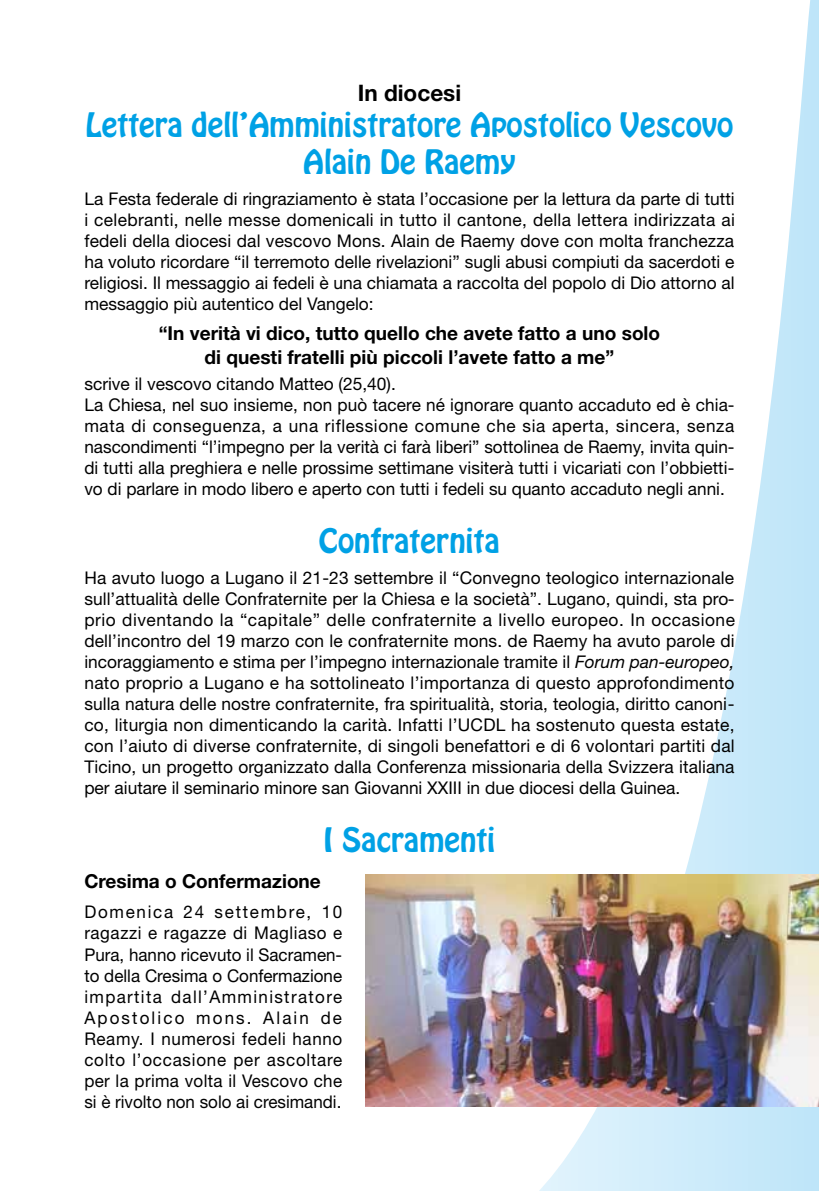
<style>
.page{position:relative;width:819px;height:1191px;background:#fff}
.page>*{position:absolute;margin:0;border:0;box-sizing:border-box;transform-origin:0 0}
.t1{font:29.75px/36.8px "Hobo Std";color:#00a1e5;text-align:center}
.t2{font:700 22.75px "Helvetica Neue LT Std";color:#000}
.t3{font:700 19.25px/24.5px "Helvetica Neue LT Std";color:#000;text-align:center}
.t4{font:17.5px/21px "Helvetica Neue LT Std";color:#000;text-align:justify}
.s1{font-style:italic}
</style>
<div class="page">
<svg style="left:439px;top:0;width:380px;height:1191px"></svg>
<img style="left:365px;top:874px;width:454px;height:232px">
<h2 class="t2" style="left:358px;top:78px;width:105px">In diocesi</h2>
<h1 class="t1" style="left:85px;top:107px;width:649px">Lettera dell’Amministratore Apostolico Vescovo<br>Alain De Raemy</h1>
<p class="t4" style="left:84px;top:188px;width:652px">La Festa federale di ringraziamento è stata l’occasione per la lettura da parte di tutti i celebranti, nelle messe domenicali in tutto il cantone, della lettera indirizzata ai fedeli della diocesi dal vescovo Mons. Alain de Raemy dove con molta franchezza ha voluto ricordare “il terremoto delle rivelazioni” sugli abusi compiuti da sacerdoti e religiosi. Il messaggio ai fedeli è una chiamata a raccolta del popolo di Dio attorno al messaggio più autentico del Vangelo:</p>
<p class="t3" style="left:159px;top:320px;width:503px">“In verità vi dico, tutto quello che avete fatto a uno solo di questi fratelli più piccoli l’avete fatto a me”</p>
<p class="t4" style="left:84px;top:373px;width:651px;text-align:left">scrive il vescovo citando Matteo (25,40).<br>La Chiesa, nel suo insieme, non può tacere né ignorare quanto accaduto ed è chia&shy;mata di conseguenza, a una riflessione comune che sia aperta, sincera, senza nascondimenti “l’impegno per la verità ci farà liberi” sottolinea de Raemy, invita quin&shy;di tutti alla preghiera e nelle prossime settimane visiterà tutti i vicariati con l’obbietti&shy;vo di parlare in modo libero e aperto con tutti i fedeli su quanto accaduto negli anni.</p>
<h1 class="t1" style="left:319px;top:523px;width:183px">Confraternita</h1>
<p class="t4" style="left:84px;top:567px;width:652px">Ha avuto luogo a Lugano il 21-23 settembre il “Convegno teologico internazionale sull’attualità delle Confraternite per la Chiesa e la società”. Lugano, quindi, sta pro&shy;prio diventando la “capitale” delle confraternite a livello europeo. In occasione dell’incontro del 19 marzo con le confraternite mons. de Raemy ha avuto parole di incoraggiamento e stima per l’impegno internazionale tramite il <span class="s1">Forum pan-europeo, </span>nato proprio a Lugano e ha sottolineato l’importanza di questo approfondimento sulla natura delle nostre confraternite, fra spiritualità, storia, teologia, diritto canoni&shy;co, liturgia non dimenticando la carità. Infatti l’UCDL ha sostenuto questa estate, con l’aiuto di diverse confraternite, di singoli benefattori e di 6 volontari partiti dal Ticino, un progetto organizzato dalla Conferenza missionaria della Svizzera italiana per aiutare il seminario minore san Giovanni XXIII in due diocesi della Guinea.</p>
<h1 class="t1" style="left:323px;top:821px;width:173px">I Sacramenti</h1>
<p class="t3" style="left:84px;top:868px;width:238px">Cresima o Confermazione</p>
<p class="t4" style="left:84px;top:901px;width:259px">Domenica 24 settembre, 10 ragazzi e ragazze di Magliaso e Pura, hanno ricevuto il Sacramen&shy;to della Cresima o Confermazione impartita dall’Amministratore Apostolico mons. Alain de Reamy. I numerosi fedeli hanno colto l’occasione per ascoltare per la prima volta il Vescovo che si è rivolto non solo ai cresimandi.</p>
</div>
